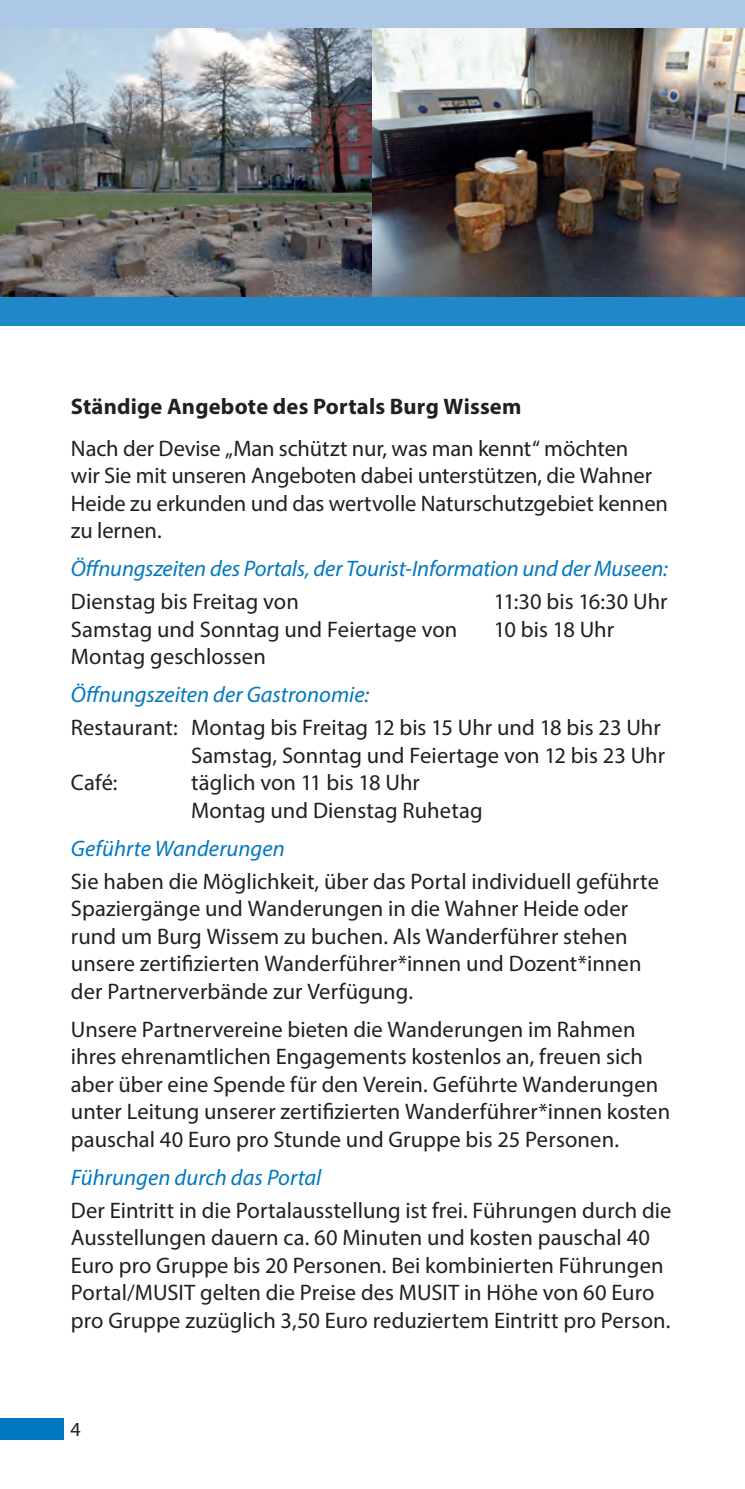
<style>
.page{position:relative;width:745px;height:1489px;background:#fff}
.page>*{position:absolute;margin:0;border:0;box-sizing:border-box;transform-origin:0 0}
.t1{font:22.5px/27.5px "Myriad Pro";color:#231f20}
.t2{font:italic 22.5px "Myriad Pro";letter-spacing:-.005em;color:#0078c0}
.t3{font:700 22.5px "Myriad Pro";letter-spacing:.01em;color:#231f20}
.t4{font:20px "Myriad Pro";color:#231f20}
</style>
<div class="page">
<div style="left:0;top:0;width:744px;height:28px;background:#adc7e7"></div>
<div style="left:0;top:1418px;width:64px;height:21px;background:#0078c0"></div>
<img style="left:0;top:28px;width:372px;height:270px">
<img style="left:372px;top:28px;width:372px;height:270px">
<div style="left:0;top:298px;width:744px;height:28px;background:#2088c9"></div>
<p class="t3" style="left:71px;top:391px;width:452px">Ständige Angebote des Portals Burg Wissem</p>
<p class="t1" style="left:71px;top:434px;width:598px">Nach der Devise „Man schützt nur, was man kennt“ möchten<br>wir Sie mit unseren Angeboten dabei unterstützen, die Wahner Heide zu erkunden und das wertvolle Naturschutzgebiet kennen zu lernen.</p>
<p class="t2" style="left:71px;top:555px;width:598px">Öfnungszeiten des Portals, der Tourist-Information und der Museen:</p>
<p class="t1" style="left:71px;top:587px;width:229px">Dienstag bis Freitag von</p>
<p class="t1" style="left:493px;top:587px;width:175px">11:30 bis 16:30 Uhr</p>
<p class="t1" style="left:71px;top:615px;width:388px">Samstag und Sonntag und Feiertage von</p>
<p class="t1" style="left:493px;top:615px;width:122px">10 bis 18 Uhr</p>
<p class="t1" style="left:71px;top:642px;width:196px">Montag geschlossen</p>
<p class="t2" style="left:71px;top:681px;width:299px">Öfnungszeiten der Gastronomie:</p>
<p class="t1" style="left:71px;top:713px;width:591px">Restaurant: Montag bis Freitag 12 bis 15 Uhr und 18 bis 23 Uhr</p>
<p class="t1" style="left:191px;top:741px;width:475px">Samstag, Sonntag und Feiertage von 12 bis 23 Uhr</p>
<p class="t1" style="left:71px;top:768px;width:48px">Café:</p>
<p class="t1" style="left:191px;top:768px;width:230px">täglich von 11 bis 18 Uhr</p>
<p class="t1" style="left:191px;top:796px;width:293px">Montag und Dienstag Ruhetag</p>
<p class="t2" style="left:71px;top:834px;width:215px">Geführte Wanderungen</p>
<p class="t1" style="left:71px;top:867px;width:589px">Sie haben die Möglichkeit, über das Portal individuell geführte Spaziergänge und Wanderungen in die Wahner Heide oder rund um Burg Wissem zu buchen. Als Wanderführer stehen unsere zertifzierten Wanderführer*innen und Dozent*innen der Partnerverbände zur Verfügung.</p>
<p class="t1" style="left:71px;top:1015px;width:600px">Unsere Partnervereine bieten die Wanderungen im Rahmen ihres ehrenamtlichen Engagements kostenlos an, freuen sich aber über eine Spende für den Verein. Geführte Wanderungen unter Leitung unserer zertifzierten Wanderführer*innen kosten pauschal 40 Euro pro Stunde und Gruppe bis 25 Personen.</p>
<p class="t2" style="left:71px;top:1163px;width:252px">Führungen durch das Portal</p>
<p class="t1" style="left:71px;top:1196px;width:601px">Der Eintritt in die Portalausstellung ist frei. Führungen durch die Ausstellungen dauern ca. 60 Minuten und kosten pauschal 40<br>Euro pro Gruppe bis 20 Personen. Bei kombinierten Führungen Portal/MUSIT gelten die Preise des MUSIT in Höhe von 60 Euro pro Gruppe zuzüglich 3,50 Euro reduziertem Eintritt pro Person.</p>
<p class="t4" style="left:70px;top:1416px;width:12px">4</p>
</div>
